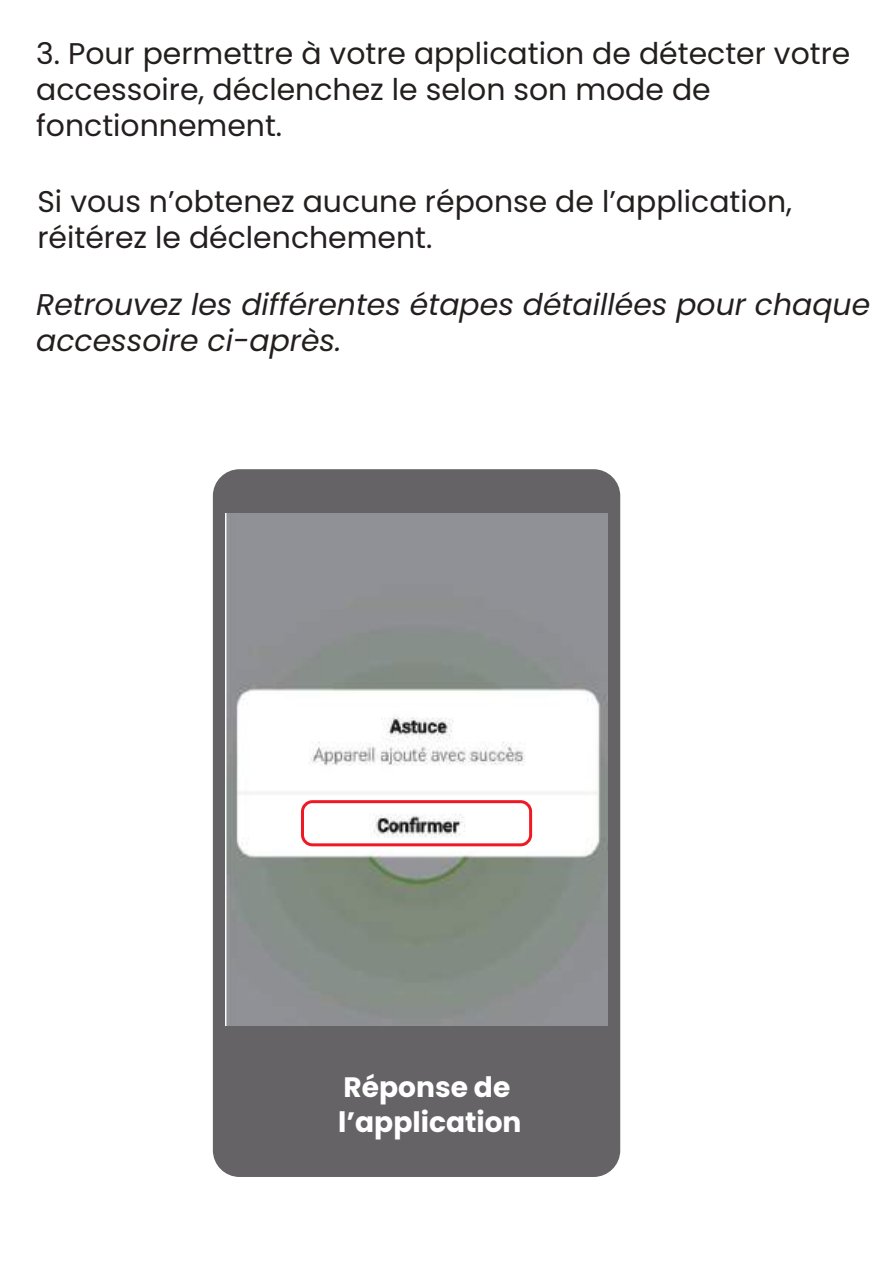
<style>
.page{position:relative;width:893px;height:1263px;background:#fff}
.page>*{position:absolute;margin:0;border:0;box-sizing:border-box;transform-origin:0 0}
.t1{font:29.85px/35.8px "Poppins";color:#241f1f}
.t2{font:italic 29.85px/35.8px "Poppins";color:#241f1f}
.t3{font:700 28.05px/35.4px "Poppins";color:#fff}
.s1{font-style:inherit}
</style>
<div class="page">
<div style="left:213px;top:469px;width:407px;height:708px;background:#656365;border-radius:27px"></div>
<img style="left:225px;top:514px;width:383px;height:512px">
<div style="left:301px;top:800px;width:231px;height:46px;border:3px solid #ef1923;border-radius:10px"></div>
<p class="t1" style="left:36px;top:36px;width:816px">3. Pour permettre à votre application de détecter votre accessoire, déclenchez le selon son mode de fonctionnement.</p>
<p class="t1" style="left:37px;top:184px;width:756px">Si vous n’obtenez aucune réponse de l’application, réitérez le déclenchement.</p>
<p class="t2" style="left:36px;top:287px;width:836px">Retrouvez les différentes étapes détaillées pour chaque accessoire ci-<span class="s1">après</span>.</p>
<p class="t3" style="left:338px;top:1070px;width:185px">Réponse de l’application</p>
</div>
